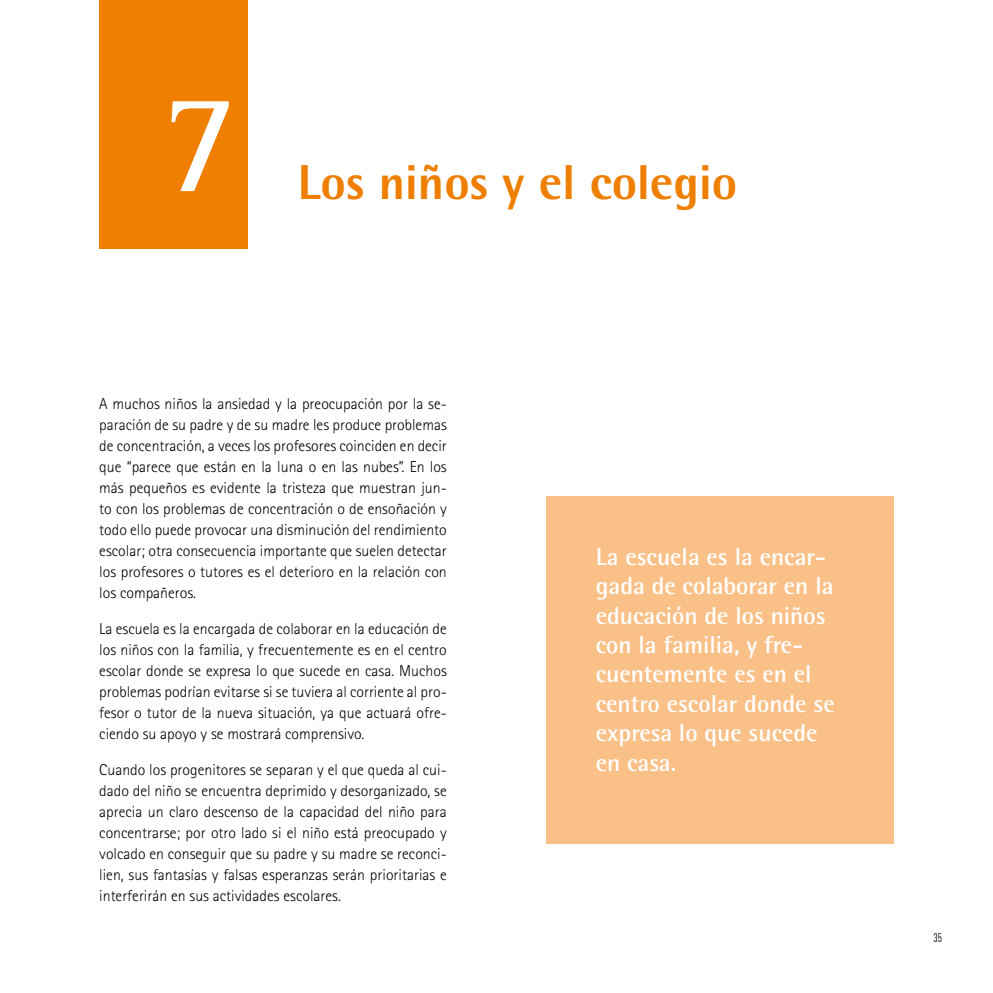
<style>
.page{position:relative;width:993px;height:993px;background:#fff}
.page>*{position:absolute;margin:0;border:0;box-sizing:border-box;transform-origin:0 0}
.t1{font:146.3px "Rotis Serif";color:#fff}
.t2{font:800 49px "Rotis Semi Sans";color:#ee7f00}
.t3{font:700 24.5px/29.4px "Rotis Semi Sans";color:#fff}
.t4{font:300 15.75px/21px "Rotis Sans Serif";color:#000;text-align:justify}
.t5{font:12.25px "DIN Cond";color:#000}
</style>
<div class="page">
<div style="left:99px;top:0;width:149px;height:248px;background:#ee7f00"></div>
<div style="left:546px;top:496px;width:347px;height:347px;background:#f9c188"></div>
<h1 class="t1" style="left:162px;top:59px;width:77px">7</h1>
<h2 class="t2" style="left:298px;top:151px;width:440px">Los niños y el colegio</h2>
<p class="t4" style="left:99px;top:393px;width:349px">A muchos niños la ansiedad y la preocupación por la se&shy;paración de su padre y de su madre les produce problemas de concentración, a veces los profesores coinciden en decir que “parece que están en la luna o en las nubes”. En los más pequeños es evidente la tristeza que muestran jun&shy;to con los problemas de concentración o de ensoñación y todo ello puede provocar una disminución del rendimiento escolar; otra consecuencia importante que suelen detectar los profesores o tutores es el deterioro en la relación con los compañeros.</p>
<p class="t4" style="left:99px;top:618px;width:349px">La escuela es la encargada de colaborar en la educación de los niños con la familia, y frecuentemente es en el centro escolar donde se expresa lo que sucede en casa. Muchos problemas podrían evitarse si se tuviera al corriente al pro&shy;fesor o tutor de la nueva situación, ya que actuará ofre&shy;ciendo su apoyo y se mostrará comprensivo.</p>
<p class="t4" style="left:99px;top:759px;width:349px">Cuando los progenitores se separan y el que queda al cui&shy;dado del niño se encuentra deprimido y desorganizado, se aprecia un claro descenso de la capacidad del niño para concentrarse; por otro lado si el niño está preocupado y volcado en conseguir que su padre y su madre se reconci&shy;lien, sus fantasías y falsas esperanzas serán prioritarias e interferirán en sus actividades escolares.</p>
<h3 class="t3" style="left:595px;top:541px;width:240px">La escuela es la encar&shy;gada de colaborar en la educación de los niños con la familia, y fre&shy;cuentemente es en el centro escolar donde se expresa lo que sucede en casa.</h3>
<p class="t5" style="left:933px;top:930px;width:10px">35</p>
</div>
